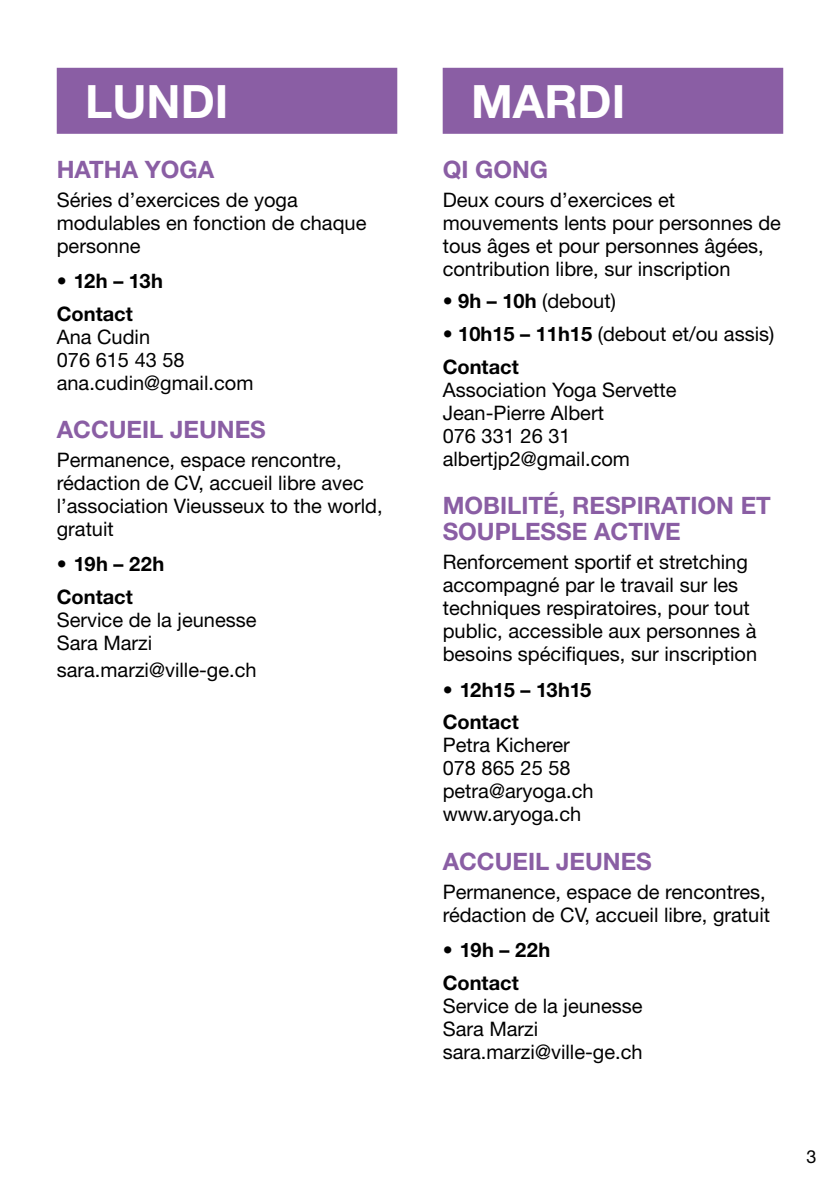
<style>
.page{position:relative;width:840px;height:1191px;background:#fff}
.page>*{position:absolute;margin:0;border:0;box-sizing:border-box;transform-origin:0 0}
.t1{font:700 46px "Helvetica Neue LT Std";color:#fff}
.t2{font:700 24px/26px "Helvetica Neue LT Std";color:#8a5ea4}
.t3{font:20px/23px "Helvetica Neue LT Std";color:#000}
.t4{font:700 20px/32.6px "Helvetica Neue LT Std";color:#000}
.t5{font:18px "Helvetica Neue LT Std";color:#000}
.s1{font-weight:700}
.s2{font-weight:400}
</style>
<div class="page">
<div style="left:57px;top:68px;width:340px;height:66px;background:#8a5ea4"></div>
<div style="left:442px;top:68px;width:340px;height:66px;background:#8a5ea4"></div>
<h1 class="t1" style="left:85px;top:73px;width:145px">LUNDI</h1>
<p class="t2" style="left:57px;top:156px;width:159px">HATHA YOGA</p>
<p class="t3" style="left:57px;top:188px;width:311px">Séries d’exercices de yoga modulables en fonction de chaque personne</p>
<p class="t4" style="left:57px;top:264px;width:108px">• 12h – 13h<br>Contact</p>
<p class="t3" style="left:57px;top:325px;width:198px">Ana Cudin<br>076 615 43 58 ana.cudin@gmail.com</p>
<p class="t2" style="left:57px;top:416px;width:210px">ACCUEIL JEUNES</p>
<p class="t3" style="left:57px;top:448px;width:327px">Permanence, espace rencontre, rédaction de CV, accueil libre avec l’association Vieusseux to the world, gratuit</p>
<p class="t4" style="left:57px;top:547px;width:109px">• 19h – 22h<br>Contact</p>
<p class="t3" style="left:57px;top:608px;width:201px">Service de la jeunesse<br>Sara Marzi</p>
<p class="t3" style="left:57px;top:658px;width:201px">sara.marzi@ville-ge.ch</p>
<h1 class="t1" style="left:471px;top:73px;width:156px">MARDI</h1>
<p class="t2" style="left:442px;top:156px;width:107px">QI GONG</p>
<p class="t3" style="left:442px;top:188px;width:339px">Deux cours d’exercices et mouvements lents pour personnes de tous âges et pour personnes âgées, contribution libre, sur inscription</p>
<p class="t3" style="left:442px;top:289px;width:175px"><span class="s1">• 9h – 10h</span> (debout)</p>
<p class="t4" style="left:442px;top:317px;width:333px">• 10h15 – 11h15 <span class="s2">(debout et/ou assis)<br></span>Contact</p>
<p class="t3" style="left:442px;top:378px;width:235px">Association Yoga Servette<br>Jean-Pierre Albert<br>076 331 26 31 albertjp2@gmail.com</p>
<p class="t2" style="left:442px;top:492px;width:329px">MOBILITÉ, RESPIRATION ET<br>SOUPLESSE ACTIVE</p>
<p class="t3" style="left:442px;top:550px;width:316px">Renforcement sportif et stretching accompagné par le travail sur les techniques respiratoires, pour tout public, accessible aux personnes à besoins spécifiques, sur inscription</p>
<p class="t4" style="left:442px;top:672px;width:150px">• 12h15 – 13h15<br>Contact</p>
<p class="t3" style="left:442px;top:733px;width:152px">Petra Kicherer<br>078 865 25 58 petra@aryoga.ch www.aryoga.ch</p>
<p class="t2" style="left:442px;top:848px;width:210px">ACCUEIL JEUNES</p>
<p class="t3" style="left:442px;top:879px;width:329px">Permanence, espace de rencontres, rédaction de CV, accueil libre, gratuit</p>
<p class="t4" style="left:442px;top:933px;width:109px">• 19h – 22h<br>Contact</p>
<p class="t3" style="left:442px;top:993px;width:201px">Service de la jeunesse<br>Sara Marzi sara.marzi@ville-ge.ch</p>
<p class="t5" style="left:806px;top:1146px;width:12px">3</p>
</div>
